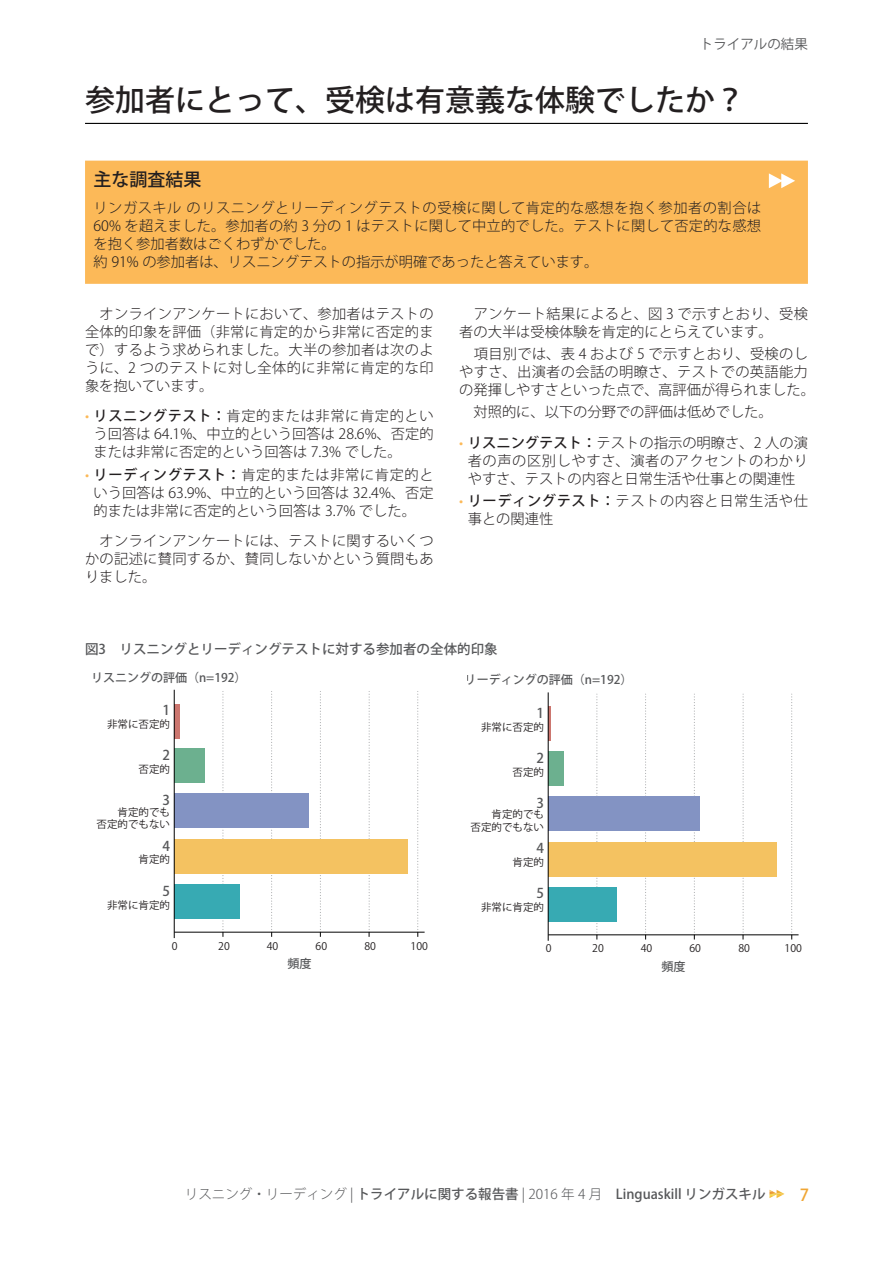
<style>
.page{position:relative;width:893px;height:1263px;background:#fff}
.page>*{position:absolute;margin:0;border:0;box-sizing:border-box;transform-origin:0 0}
.t1{font:500 30px "Koz Go Pr 6 N";color:#231f20}
.t2{font:500 18px "Koz Go Pr 6 N";color:#231f20}
.t3{font:500 16.5px "Koz Go Pr 6 N";color:#f0a634}
.t4{font:300 14.25px/18px "Koz Go Pr 6 N";letter-spacing:.015em;color:#231f20;text-align:justify}
.t5{font:300 14.25px/18px "Koz Go Pr 6 N";letter-spacing:.04em;color:#231f20}
.t6{font:500 13.5px "Koz Go Pr 6 N";color:#57585a}
.t7{font:13.5px "Koz Go Pr 6 N";color:#57585a}
.t8{font:500 12px "Koz Go Pr 6 N";color:#57585a}
.t9{font:10.5px/12.6px "Koz Go Pr 6 N";color:#231f20;text-align:right}
.s1{color:#fcb958}
.s2{font-weight:500}
.s3{font-weight:300}
</style>
<div class="page">
<svg style="left:769px;top:1190px;width:15px;height:8px"></svg>
<hr style="left:85px;top:123px;width:723px;height:1px;background:#030303">
<div style="left:85px;top:161px;width:723px;height:123px;background:#fcb958"></div>
<svg style="left:769px;top:173px;width:26px;height:15px"></svg>
<div style="left:174px;top:704px;width:6px;height:34px;background:#cc766f"></div>
<div style="left:174px;top:748px;width:31px;height:35px;background:#6cb08f"></div>
<div style="left:174px;top:793px;width:134px;height:35px;background:#8393c3"></div>
<div style="left:174px;top:839px;width:234px;height:35px;background:#f4c261"></div>
<div style="left:174px;top:884px;width:66px;height:35px;background:#37aab3"></div>
<hr style="left:174px;top:932px;width:251px;height:1px;background:#030303">
<hr style="left:174px;top:690px;width:1px;height:248px;background:#030303">
<svg style="left:223px;top:691px;width:1px;height:246px"></svg>
<svg style="left:271px;top:691px;width:1px;height:246px"></svg>
<svg style="left:320px;top:691px;width:1px;height:246px"></svg>
<svg style="left:369px;top:691px;width:1px;height:246px"></svg>
<svg style="left:417px;top:691px;width:1px;height:246px"></svg>
<hr style="left:548px;top:706px;width:3px;height:35px;background:#cc766f">
<div style="left:548px;top:751px;width:15px;height:35px;background:#6cb08f"></div>
<div style="left:548px;top:796px;width:151px;height:35px;background:#8393c3"></div>
<div style="left:548px;top:842px;width:229px;height:35px;background:#f4c261"></div>
<div style="left:548px;top:887px;width:69px;height:35px;background:#37aab3"></div>
<hr style="left:548px;top:934px;width:250px;height:1px;background:#030303">
<hr style="left:548px;top:692px;width:1px;height:249px;background:#030303">
<svg style="left:596px;top:694px;width:1px;height:245px"></svg>
<svg style="left:645px;top:694px;width:1px;height:245px"></svg>
<svg style="left:694px;top:694px;width:1px;height:245px"></svg>
<svg style="left:743px;top:694px;width:1px;height:245px"></svg>
<svg style="left:791px;top:694px;width:1px;height:245px"></svg>
<p class="t7" style="left:700px;top:36px;width:109px">トライアルの結果</p>
<h1 class="t1" style="left:85px;top:84px;width:661px">参加者にとって、受検は有意義な体験でしたか？</h1>
<p class="t2" style="left:94px;top:169px;width:109px">主な調査結果</p>
<p class="t4" style="left:94px;top:199px;width:669px;text-align:left">リンガスキル のリスニングとリーディングテストの受検に関して肯定的な感想を抱く参加者の割合は60% を超えました。参加者の約 3 分の 1 はテストに関して中立的でした。テストに関して否定的な感想を抱く参加者数はごくわずかでした。<br>約 91% の参加者は、リスニングテストの指示が明確であったと答えています。</p>
<p class="t4" style="left:85px;top:305px;width:350px">　オンラインアンケートにおいて、参加者はテストの全体的印象を評価（非常に肯定的から非常に否定的まで）するよう求められました。大半の参加者は次のように、2 つのテストに対し全体的に非常に肯定的な印象を抱いています。</p>
<p class="t4" style="left:94px;top:407px;width:342px;text-indent:-9px"><span class="s1">•</span> <span class="s2">リスニングテスト：</span>肯定的または非常に肯定的という回答は 64.1%、中立的という回答は 28.6%、否定的または非常に否定的という回答は 7.3% でした。</p>
<p class="t4" style="left:94px;top:466px;width:342px;text-indent:-9px"><span class="s1">•</span> <span class="s2">リーディングテスト：</span>肯定的または非常に肯定的という回答は 63.9%、中立的という回答は 32.4%、否定的または非常に否定的という回答は 3.7% でした。</p>
<p class="t4" style="left:85px;top:532px;width:350px">　オンラインアンケートには、テストに関するいくつかの記述に賛同するか、賛同しないかという質問もありました。</p>
<p class="t4" style="left:459px;top:305px;width:350px">　アンケート結果によると、図 3 で示すとおり、受検者の大半は受検体験を肯定的にとらえています。</p>
<p class="t4" style="left:459px;top:345px;width:357px;text-align:left">　項目別では、表 4 および 5 で示すとおり、受検のしやすさ、出演者の会話の明瞭さ、テストでの英語能力の発揮しやすさといった点で、高評価が得られました。</p>
<p class="t4" style="left:459px;top:403px;width:315px">　対照的に、以下の分野での評価は低めでした。</p>
<p class="t4" style="left:459px;top:434px;width:350px;text-align:center"><span class="s1">•</span> <span class="s2">リスニングテスト：</span>テストの指示の明瞭さ、2 人の演者の声の区別しやすさ、演者のアクセントのわかりやすさ、テストの内容と日常生活や仕事との関連性</p>
<p class="t5" style="left:468px;top:492px;width:342px;text-indent:-9px"><span class="s1">•</span> <span class="s2">リーディングテスト：</span>テストの内容と日常生活や仕事との関連性</p>
<p class="t6" style="left:85px;top:641px;width:414px">図3　リスニングとリーディングテストに対する参加者の全体的印象</p>
<p class="t8" style="left:91px;top:670px;width:157px">リスニングの評価（n=192）</p>
<p class="t8" style="left:465px;top:673px;width:169px">リーディングの評価（n=192）</p>
<p class="t6" style="left:163px;top:703px;width:9px">1</p>
<p class="t9" style="left:107px;top:718px;width:64px">非常に否定的</p>
<p class="t6" style="left:163px;top:748px;width:9px">2</p>
<p class="t9" style="left:139px;top:763px;width:33px">否定的</p>
<p class="t6" style="left:163px;top:793px;width:9px">3</p>
<p class="t9" style="left:97px;top:806px;width:75px">肯定的でも<br>否定的でもない</p>
<p class="t6" style="left:163px;top:838px;width:9px">4</p>
<p class="t9" style="left:139px;top:853px;width:33px">肯定的</p>
<p class="t6" style="left:163px;top:883px;width:9px">5</p>
<p class="t9" style="left:107px;top:899px;width:64px">非常に肯定的</p>
<p class="t6" style="left:536px;top:705px;width:9px">1</p>
<p class="t9" style="left:481px;top:721px;width:64px">非常に否定的</p>
<p class="t6" style="left:536px;top:750px;width:9px">2</p>
<p class="t9" style="left:513px;top:766px;width:33px">否定的</p>
<p class="t6" style="left:536px;top:795px;width:9px">3</p>
<p class="t9" style="left:471px;top:808px;width:75px">肯定的でも<br>否定的でもない</p>
<p class="t6" style="left:536px;top:841px;width:9px">4</p>
<p class="t9" style="left:513px;top:856px;width:33px">肯定的</p>
<p class="t6" style="left:536px;top:886px;width:9px">5</p>
<p class="t9" style="left:481px;top:901px;width:64px">非常に肯定的</p>
<p class="t9" style="left:172px;top:940px;width:7px">0</p>
<p class="t9" style="left:218px;top:940px;width:13px">20</p>
<p class="t9" style="left:267px;top:940px;width:13px">40</p>
<p class="t9" style="left:316px;top:940px;width:13px">60</p>
<p class="t9" style="left:364px;top:940px;width:13px">80</p>
<p class="t9" style="left:411px;top:940px;width:19px">100</p>
<p class="t9" style="left:546px;top:942px;width:7px">0</p>
<p class="t9" style="left:592px;top:942px;width:13px">20</p>
<p class="t9" style="left:641px;top:942px;width:13px">40</p>
<p class="t9" style="left:689px;top:942px;width:13px">60</p>
<p class="t9" style="left:738px;top:942px;width:13px">80</p>
<p class="t9" style="left:785px;top:942px;width:19px">100</p>
<p class="t8" style="left:287px;top:957px;width:25px">頻度</p>
<p class="t8" style="left:661px;top:960px;width:25px">頻度</p>
<p class="t6" style="left:185px;top:1186px;width:582px"><span class="s3">リスニング・リーディング |</span> トライアルに関する報告書 <span class="s3">| 2016 年 4 月　</span>Linguaskill リンガスキル</p>
<p class="t3" style="left:800px;top:1186px;width:11px">7</p>
</div>
